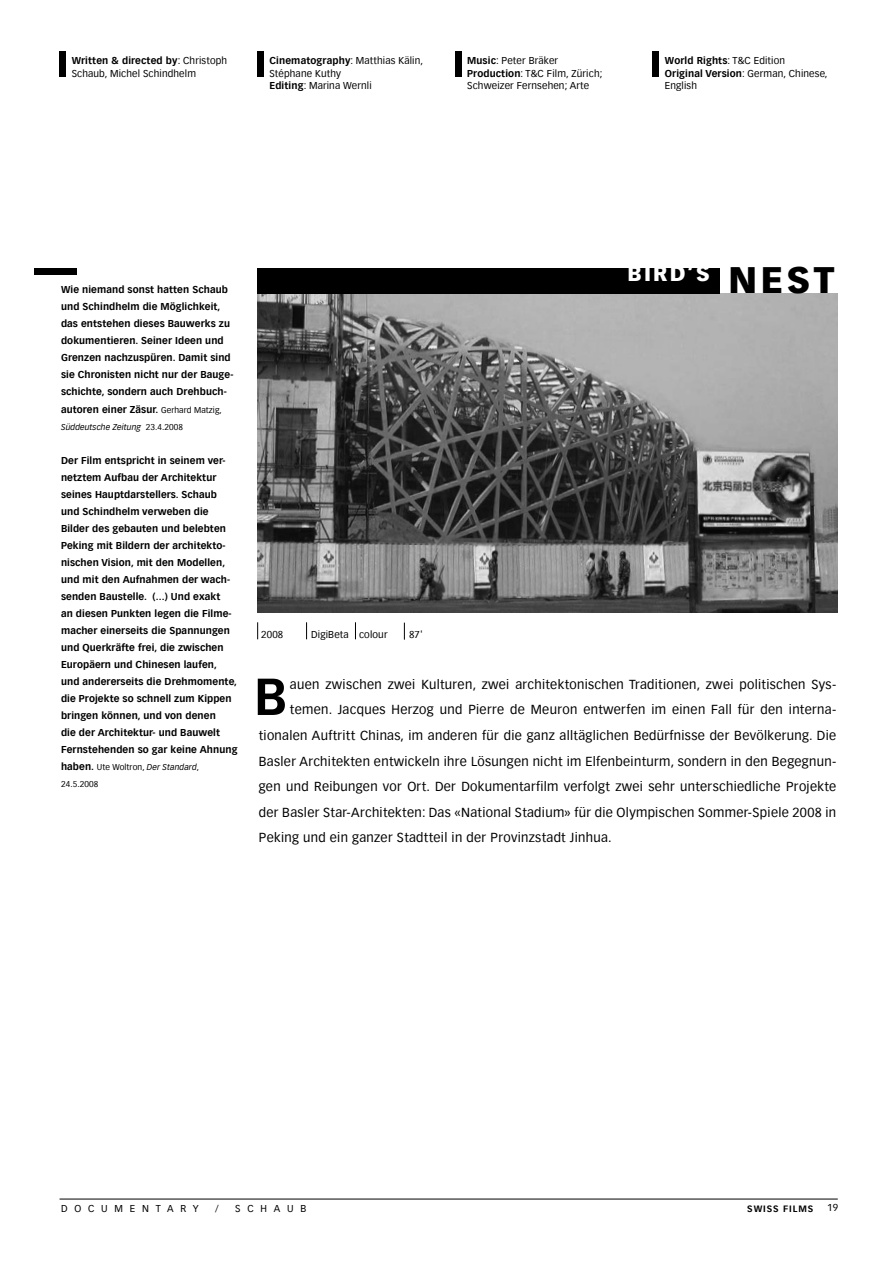
<style>
.page{position:relative;width:893px;height:1263px;background:#fff}
.page>*{position:absolute;margin:0;border:0;box-sizing:border-box;transform-origin:0 0}
.t1{font:700 51px "Vectora Com";color:#000}
.t2{font:900 36px "Vectora Com";color:#000}
.t3{font:900 21px "Vectora Com";color:#fff}
.t4{font:12.75px "Vectora Com";letter-spacing:.025em;color:#000}
.t5{font:700 9.75px/17px "Vectora Com";letter-spacing:.01em;color:#000}
.t6{font:9.75px/12.8px "Vectora Com";letter-spacing:.015em;color:#000}
.t7{font:9.75px "Vectora Com";letter-spacing:.7em;color:#000}
.t8{font:700 9px "Vectora Com";letter-spacing:.1em;color:#000}
.t9{font:8.25px/17px "Vectora Com";letter-spacing:.01em;color:#000}
.t10{font:italic 8.25px "Vectora Com";letter-spacing:.01em;color:#000}
.s1{font-weight:700}
.s2{font-weight:400;font-size:8.25px}
.s3{font-style:normal}
.s4{font-weight:700;font-size:9.75px}
.s5{font-style:italic}
</style>
<div class="page">
<img style="left:257px;top:293px;width:581px;height:319px">
<svg style="left:306px;top:622px;width:1px;height:17px"></svg>
<svg style="left:257px;top:622px;width:1px;height:17px"></svg>
<svg style="left:355px;top:622px;width:1px;height:17px"></svg>
<div style="left:34px;top:268px;width:43px;height:6px;background:#000"></div>
<div style="left:257px;top:51px;width:7px;height:26px;background:#000"></div>
<div style="left:455px;top:51px;width:6px;height:26px;background:#000"></div>
<div style="left:653px;top:51px;width:6px;height:26px;background:#000"></div>
<div style="left:60px;top:51px;width:6px;height:26px;background:#000"></div>
<hr style="left:60px;top:1199px;width:778px;height:1px;background:#000">
<div style="left:257px;top:268px;width:463px;height:25px;background:#000"></div>
<svg style="left:404px;top:623px;width:1px;height:17px"></svg>
<p class="t6" style="left:72px;top:54px;width:157px"><span class="s1">Written &amp; directed by</span>: Christoph<br>Schaub, Michel Schindhelm</p>
<p class="t6" style="left:467px;top:54px;width:137px"><span class="s1">Music</span>: Peter Bräker<br><span class="s1">Production</span>: T&amp;C Film, Zürich;<br>Schweizer Fernsehen; Arte</p>
<p class="t6" style="left:665px;top:54px;width:164px"><span class="s1">World Rights</span>: T&amp;C Edition<br><span class="s1">Original Version</span>: German, Chinese,<br>English</p>
<p class="t6" style="left:269px;top:54px;width:155px"><span class="s1">Cinematography</span>: Matthias Kälin,<br>Stéphane Kuthy<br><span class="s1">Editing</span>: Marina Wernli</p>
<p class="t5" style="left:61px;top:281px;width:174px">Wie niemand sonst hatten Schaub und Schindhelm die Möglichkeit, das entstehen dieses Bauwerks zu dokumentieren. Seiner Ideen und Grenzen nachzuspüren. Damit sind sie Chronisten nicht nur der Bauge&shy;schichte, sondern auch Drehbuch&shy;autoren einer Zäsur. <span class="s2">Gerhard Matzig,</span></p>
<p class="t10" style="left:61px;top:422px;width:124px">Süddeutsche Zeitung <span class="s3">23.4.2008</span></p>
<p class="t5" style="left:61px;top:452px;width:178px">Der Film entspricht in seinem ver&shy;netztem Aufbau der Architektur seines Hauptdarstellers. Schaub und Schindhelm verweben die Bilder des gebauten und belebten Peking mit Bildern der architekto&shy;nischen Vision, mit den Modellen, und mit den Aufnahmen der wach&shy;senden Baustelle. (...) Und exakt<br>an diesen Punkten legen die Filme&shy;macher einerseits die Spannungen und Querkräfte frei, die zwischen Europäern und Chinesen laufen, und andererseits die Drehmomente, die Projekte so schnell zum Kippen bringen können, und von denen<br>die der Architektur- und Bauwelt Fernstehenden so gar keine Ahnung</p>
<p class="t9" style="left:61px;top:758px;width:140px"><span class="s4">haben.</span> Ute Woltron, <span class="s5">Der Standard</span>,<br>24.5.2008</p>
<p class="t6" style="left:261px;top:628px;width:24px">2008</p>
<p class="t6" style="left:311px;top:628px;width:78px">DigiBeta colour</p>
<p class="t6" style="left:409px;top:628px;width:15px">87'</p>
<h3 class="t3" style="left:628px;top:261px;width:84px">BIRD’S</h3>
<h2 class="t2" style="left:728px;top:258px;width:108px">NEST</h2>
<h1 class="t1" style="left:254px;top:666px;width:35px">B</h1>
<h3 class="t4" style="left:290px;top:677px;width:548px">auen zwischen zwei Kulturen, zwei architektonischen Traditionen, zwei politischen Sys-</h3>
<h3 class="t4" style="left:290px;top:702px;width:548px">temen. Jacques Herzog und Pierre de Meuron entwerfen im einen Fall für den interna-</h3>
<h3 class="t4" style="left:259px;top:728px;width:579px">tionalen Auftritt Chinas, im anderen für die ganz alltäglichen Bedürfnisse der Bevölkerung. Die</h3>
<h3 class="t4" style="left:259px;top:753px;width:579px">Basler Architekten entwickeln ihre Lösungen nicht im Elfenbeinturm, sondern in den Begegnun-</h3>
<h3 class="t4" style="left:259px;top:779px;width:579px">gen und Reibungen vor Ort. Der Dokumentarfilm verfolgt zwei sehr unterschiedliche Projekte</h3>
<h3 class="t4" style="left:259px;top:805px;width:579px">der Basler Star-Architekten: Das «National Stadium» für die Olympischen Sommer-Spiele 2008 in</h3>
<h3 class="t4" style="left:259px;top:830px;width:354px">Peking und ein ganzer Stadtteil in der Provinzstadt Jinhua.</h3>
<p class="t7" style="left:61px;top:1203px;width:139px">DOCUMENTARY</p>
<p class="t6" style="left:215px;top:1202px;width:5px">/</p>
<p class="t6" style="left:235px;top:1202px;width:73px">SCHAUB</p>
<p class="t8" style="left:747px;top:1203px;width:67px">SWISS FILMS</p>
<p class="t6" style="left:827px;top:1202px;width:13px">19</p>
</div>
